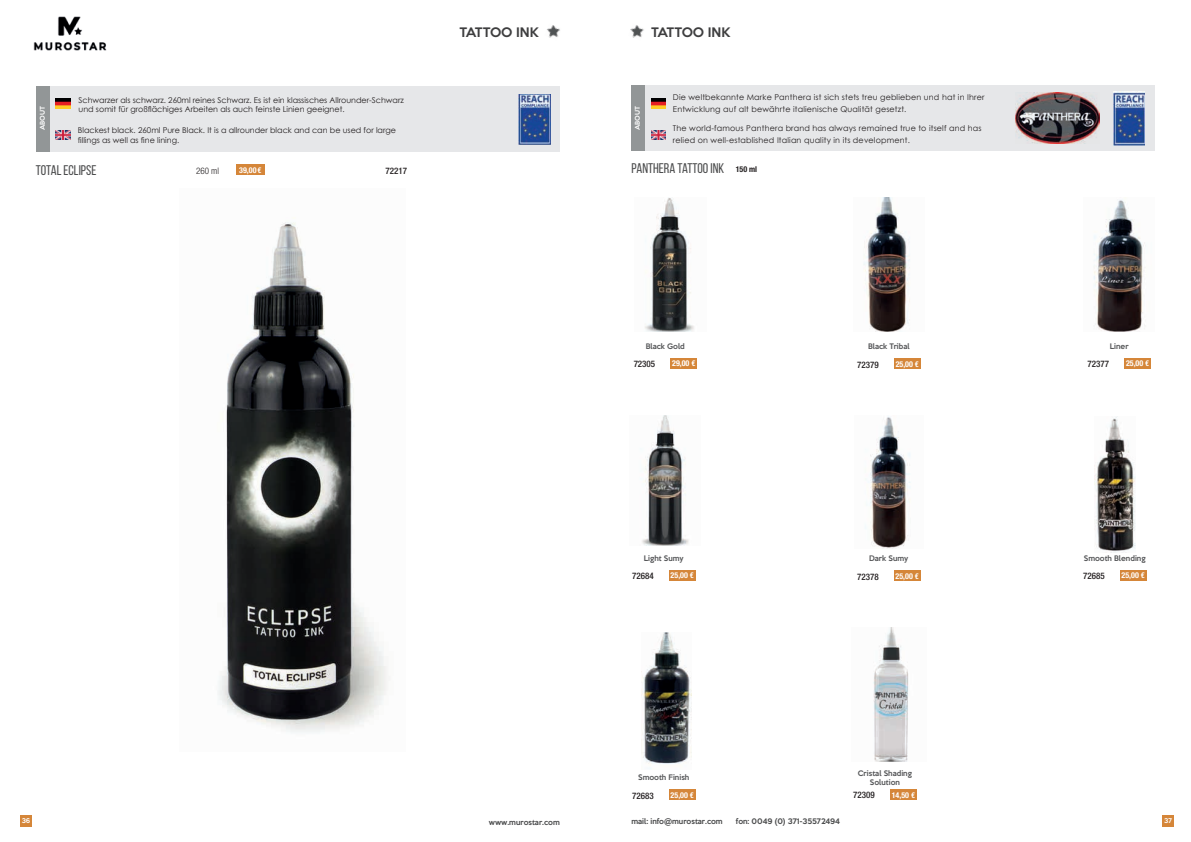
<style>
.page{position:relative;width:1191px;height:842px;background:#fff}
.page>*{position:absolute;margin:0;border:0;box-sizing:border-box;transform-origin:0 0}
.t1{font:14px "Bebas Neue";color:#4b4c4d}
.t2{font:500 12px "Keep Calm";color:#3e3e3f}
.t3{font:500 condensed 9px "Helvetica Neue LT Std";color:#231f20}
.t4{font:300 condensed 9px "Helvetica Neue LT Std";color:#231f20}
.t5{font:8px/12px "Century Gothic";letter-spacing:.02em;color:#231f20}
.t6{font:8px/9.6px "Century Gothic";color:#231f20}
.t7{font:700 condensed 8px "Helvetica Neue LT Pro";color:#fff}
.t8{font:700 condensed 8px "Helvetica Neue LT Pro";color:#231f20}
.t9{font:500 7px/8.4px "Keep Calm";color:#57585a;text-align:center}
.t10{font:500 7px "Keep Calm";color:#4b4c4d}
.t11{font:500 6px "Keep Calm";color:#fff}
</style>
<div class="page">
<div style="left:1162px;top:815px;width:12px;height:11px;background:#d58639"></div>
<div style="left:20px;top:815px;width:12px;height:11px;background:#d58639"></div>
<img style="left:33px;top:16px;width:74px;height:35px">
<img style="left:547px;top:25px;width:13px;height:13px">
<img style="left:630px;top:25px;width:14px;height:13px">
<div style="left:236px;top:164px;width:29px;height:11px;background:#d58639"></div>
<img style="left:218px;top:217px;width:169px;height:516px">
<div style="left:36px;top:86px;width:524px;height:65px;background:#e6e7e9"></div>
<div style="left:36px;top:86px;width:14px;height:65px;background:#929697"></div>
<img style="left:56px;top:99px;width:15px;height:9px">
<img style="left:56px;top:131px;width:14px;height:9px">
<img style="left:519px;top:95px;width:31px;height:50px">
<div style="left:631px;top:86px;width:524px;height:65px;background:#e6e7e9"></div>
<div style="left:631px;top:86px;width:14px;height:65px;background:#929697"></div>
<img style="left:651px;top:99px;width:15px;height:9px">
<img style="left:651px;top:130px;width:14px;height:10px">
<div style="left:890px;top:789px;width:26px;height:11px;background:#d58639"></div>
<img style="left:873px;top:627px;width:36px;height:134px">
<img style="left:1015px;top:92px;width:84px;height:51px">
<div style="left:670px;top:358px;width:27px;height:11px;background:#d58639"></div>
<img style="left:645px;top:198px;width:49px;height:134px">
<div style="left:1124px;top:358px;width:26px;height:11px;background:#d58639"></div>
<img style="left:1093px;top:200px;width:53px;height:132px">
<div style="left:893px;top:570px;width:27px;height:11px;background:#d58639"></div>
<img style="left:865px;top:416px;width:46px;height:133px">
<div style="left:894px;top:358px;width:26px;height:11px;background:#d58639"></div>
<img style="left:863px;top:198px;width:47px;height:133px">
<img style="left:1113px;top:92px;width:32px;height:53px">
<div style="left:669px;top:790px;width:26px;height:10px;background:#d58639"></div>
<img style="left:641px;top:632px;width:50px;height:137px">
<div style="left:669px;top:570px;width:26px;height:11px;background:#d58639"></div>
<img style="left:642px;top:415px;width:47px;height:130px">
<div style="left:1119px;top:570px;width:27px;height:11px;background:#d58639"></div>
<img style="left:1094px;top:416px;width:41px;height:136px">
<h2 class="t2" style="left:459px;top:22px;width:81px">TATTOO INK</h2>
<h2 class="t2" style="left:651px;top:22px;width:81px">TATTOO INK</h2>
<p class="t11" style="left:37px;top:130px;width:25px;rotate:-90deg">ABOUT</p>
<p class="t6" style="left:79px;top:95px;width:327px">Schwarzer als schwarz. 260ml reines Schwarz. Es ist ein klassisches Allrounder-Schwarz und somit für großflächiges Arbeiten als auch feinste Linien geeignet.</p>
<p class="t6" style="left:78px;top:125px;width:320px">Blackest black. 260ml Pure Black. It is a allrounder black and can be used for large fillings as well as fine lining.</p>
<h1 class="t1" style="left:36px;top:163px;width:62px">TOTAL ECLIPSE</h1>
<p class="t4" style="left:196px;top:165px;width:24px">260 ml</p>
<p class="t7" style="left:239px;top:165px;width:24px">39,00 €</p>
<p class="t3" style="left:385px;top:166px;width:23px">72217</p>
<p class="t5" style="left:673px;top:91px;width:313px">Die weltbekannte Marke Panthera ist sich stets treu geblieben und hat in Ihrer<br>Entwicklung auf alt bewährte italienische Qualität gesetzt.</p>
<p class="t5" style="left:673px;top:122px;width:310px">The world-famous Panthera brand has always remained true to itself and has relied on well-established Italian quality in its development.</p>
<p class="t11" style="left:632px;top:130px;width:25px;rotate:-90deg">ABOUT</p>
<h1 class="t1" style="left:631px;top:161px;width:94px">PANTHERA TATTOO INK</h1>
<p class="t8" style="left:736px;top:164px;width:23px">150 ml</p>
<p class="t9" style="left:645px;top:341px;width:41px">Black Gold</p>
<p class="t3" style="left:633px;top:359px;width:23px">72305</p>
<p class="t7" style="left:672px;top:359px;width:25px">29,00 €</p>
<p class="t9" style="left:868px;top:341px;width:43px">Black Tribal</p>
<p class="t3" style="left:857px;top:359px;width:23px">72379</p>
<p class="t7" style="left:895px;top:359px;width:25px">25,00 €</p>
<p class="t9" style="left:1109px;top:341px;width:20px">Liner</p>
<p class="t3" style="left:1087px;top:359px;width:23px">72377</p>
<p class="t7" style="left:1126px;top:359px;width:25px">25,00 €</p>
<p class="t9" style="left:644px;top:553px;width:41px">Light Sumy</p>
<p class="t3" style="left:632px;top:571px;width:23px">72684</p>
<p class="t7" style="left:670px;top:571px;width:25px">25,00 €</p>
<p class="t9" style="left:869px;top:553px;width:41px">Dark Sumy</p>
<p class="t3" style="left:857px;top:571px;width:23px">72378</p>
<p class="t7" style="left:895px;top:571px;width:25px">25,00 €</p>
<p class="t9" style="left:1083px;top:553px;width:63px">Smooth Blending</p>
<p class="t3" style="left:1083px;top:571px;width:23px">72685</p>
<p class="t7" style="left:1121px;top:571px;width:25px">25,00 €</p>
<p class="t9" style="left:638px;top:772px;width:53px">Smooth Finish</p>
<p class="t3" style="left:632px;top:790px;width:23px">72683</p>
<p class="t7" style="left:670px;top:790px;width:25px">25,00 €</p>
<p class="t9" style="left:858px;top:769px;width:56px">Cristal Shading<br>Solution</p>
<p class="t3" style="left:853px;top:790px;width:23px">72309</p>
<p class="t7" style="left:891px;top:790px;width:25px">14,50 €</p>
<p class="t11" style="left:22px;top:815px;width:10px">36</p>
<p class="t10" style="left:489px;top:816px;width:72px">www.murostar.com</p>
<p class="t10" style="left:631px;top:816px;width:93px">mail: info@murostar.com</p>
<p class="t10" style="left:736px;top:816px;width:106px">fon: 0049 (0) 371-35572494</p>
<p class="t11" style="left:1164px;top:815px;width:9px">37</p>
</div>
